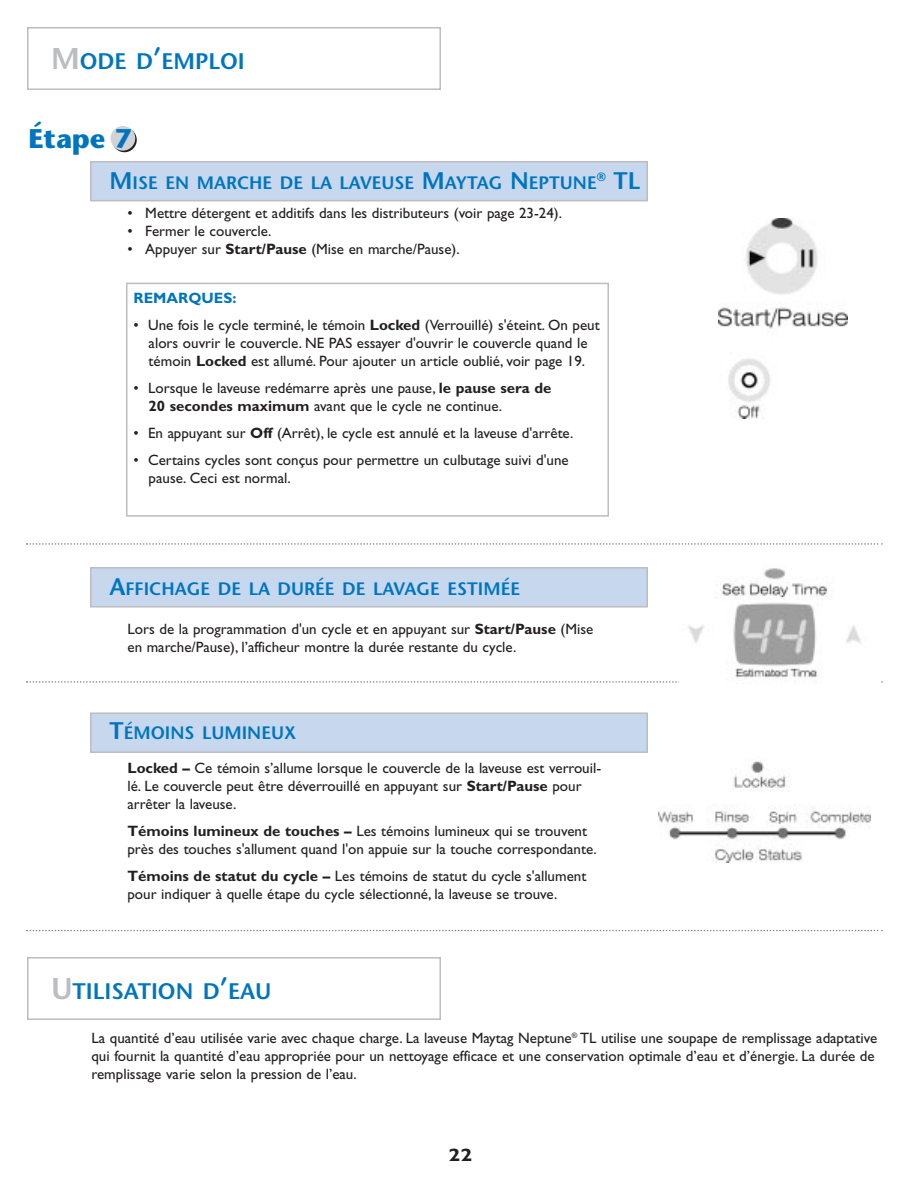
<style>
.page{position:relative;width:918px;height:1188px;background:#fff}
.page>*{position:absolute;margin:0;border:0;box-sizing:border-box;transform-origin:0 0}
.t1{font:700 27px "Stone Sans";color:#0075bf}
.t2{font:600 24px "Stone Sans";color:#0075bf}
.t3{font:600 22.5px "Stone Sans";color:#0075bf}
.t4{font:600 18px "Stone Sans";color:#0075bf}
.t5{font:700 18px "Gill Sans";color:#231f20;scale:1.2 1}
.t6{font:15px/18px "Gill Sans";color:#231f20}
.t7{font:700 15px "Gill Sans";color:#0075bf}
.s1{font-size:30px;color:#bcbdc0}
.s2{font-size:30px}
.s3{font-size:24px}
.s4{font-weight:700}
</style>
<div class="page">
<div style="left:91px;top:713px;width:556px;height:39px;background:#c6d7ee"></div>
<div style="left:90px;top:712px;width:558px;height:41px;border:2px solid #bcbdc0"></div>
<div style="left:91px;top:568px;width:556px;height:39px;background:#c6d7ee"></div>
<div style="left:90px;top:567px;width:558px;height:41px;border:2px solid #bcbdc0"></div>
<div style="left:91px;top:162px;width:556px;height:39px;background:#c6d7ee"></div>
<div style="left:90px;top:161px;width:558px;height:40px;border:2px solid #bcbdc0"></div>
<div style="left:27px;top:957px;width:414px;height:63px;border:2px solid #bcbdc0"></div>
<svg style="left:26px;top:681px;width:857px;height:2px"></svg>
<svg style="left:26px;top:543px;width:857px;height:2px"></svg>
<svg style="left:26px;top:930px;width:857px;height:1px"></svg>
<svg style="left:112px;top:128px;width:25px;height:24px"></svg>
<div style="left:111px;top:126px;width:24px;height:25px;background:#d1d2d4;border-radius:50%"></div>
<div style="left:126px;top:283px;width:483px;height:234px;border:2px solid #bcbdc0"></div>
<img style="left:680px;top:568px;width:199px;height:115px">
<img style="left:659px;top:761px;width:211px;height:101px">
<img style="left:719px;top:218px;width:129px;height:200px">
<div style="left:27px;top:27px;width:414px;height:63px;border:2px solid #bcbdc0"></div>
<h3 class="t3" style="left:51px;top:52px;width:195px"><span class="s1">M</span>ODE D<span class="s2">’</span>EMPLOI</h3>
<h1 class="t1" style="left:28px;top:128px;width:105px">Étape 7</h1>
<p class="t4" style="left:110px;top:176px;width:489px"><span class="s3">M</span>ISE EN MARCHE DE LA LAVEUSE <span class="s3">M</span>AYTAG <span class="s3">N</span>EPTUNE</p>
<h2 class="t2" style="left:597px;top:171px;width:45px"><sup>®</sup> TL</h2>
<p class="t6" style="left:128px;top:205px;width:436px">• Mettre détergent et additifs dans les distributeurs (voir page 23-24).</p>
<p class="t6" style="left:128px;top:223px;width:146px">• Fermer le couvercle.</p>
<p class="t6" style="left:128px;top:241px;width:334px">• Appuyer sur <span class="s4">Start/Pause</span> (Mise en marche/Pause).</p>
<p class="t7" style="left:134px;top:293px;width:104px">REMARQUES:</p>
<p class="t6" style="left:134px;top:318px;width:468px;text-align:center">• Une fois le cycle terminé, le témoin <span class="s4">Locked</span> (Verrouillé) s'éteint. On peut alors ouvrir le couvercle. NE PAS essayer d'ouvrir le couvercle quand le témoin <span class="s4">Locked</span> est allumé. Pour ajouter un article oublié, voir page 19.</p>
<p class="t6" style="left:149px;top:381px;width:404px;text-indent:-15px">• Lorsque le laveuse redémarre après une pause, <span class="s4">le pause sera de<br>20 secondes maximum</span> avant que le cycle ne continue.</p>
<p class="t6" style="left:134px;top:426px;width:441px">• En appuyant sur <span class="s4">Off</span> (Arrêt), le cycle est annulé et la laveuse d'arrête.</p>
<p class="t6" style="left:149px;top:453px;width:422px;text-indent:-15px">• Certains cycles sont conçus pour permettre un culbutage suivi d'une pause. Ceci est normal.</p>
<p class="t4" style="left:110px;top:582px;width:412px"><span class="s3">A</span>FFICHAGE DE LA DURÉE DE LAVAGE ESTIMÉE</p>
<p class="t6" style="left:128px;top:622px;width:467px">Lors de la programmation d'un cycle et en appuyant sur <span class="s4">Start/Pause</span> (Mise en marche/Pause), l’afficheur montre la durée restante du cycle.</p>
<p class="t4" style="left:110px;top:726px;width:188px"><span class="s3">T</span>ÉMOINS LUMINEUX</p>
<p class="t6" style="left:128px;top:760px;width:475px"><span class="s4">Locked –</span> Ce témoin s’allume lorsque le couvercle de la laveuse est verrouil&shy;lé. Le couvercle peut être déverrouillé en appuyant sur <span class="s4">Start/Pause</span> pour arrêter la laveuse.</p>
<p class="t6" style="left:127px;top:823px;width:471px"><span class="s4">Témoins lumineux de touches –</span> Les témoins lumineux qui se trouvent près des touches s'allument quand l'on appuie sur la touche correspondante.</p>
<p class="t6" style="left:127px;top:868px;width:460px"><span class="s4">Témoins de statut du cycle –</span> Les témoins de statut du cycle s'allument pour indiquer à quelle étape du cycle sélectionné, la laveuse se trouve.</p>
<h3 class="t3" style="left:51px;top:982px;width:222px"><span class="s1">U</span>TILISATION D<span class="s2">’</span>EAU</h3>
<p class="t6" style="left:92px;top:1031px;width:787px">La quantité d’eau utilisée varie avec chaque charge. La laveuse Maytag Neptune<sup>®</sup> TL utilise une soupape de remplissage adaptative qui fournit la quantité d’eau appropriée pour un nettoyage efficace et une conservation optimale d’eau et d’énergie. La durée de remplissage varie selon la pression de l’eau.</p>
<p class="t5" style="left:449px;top:1148px;width:21px">22</p>
</div>
